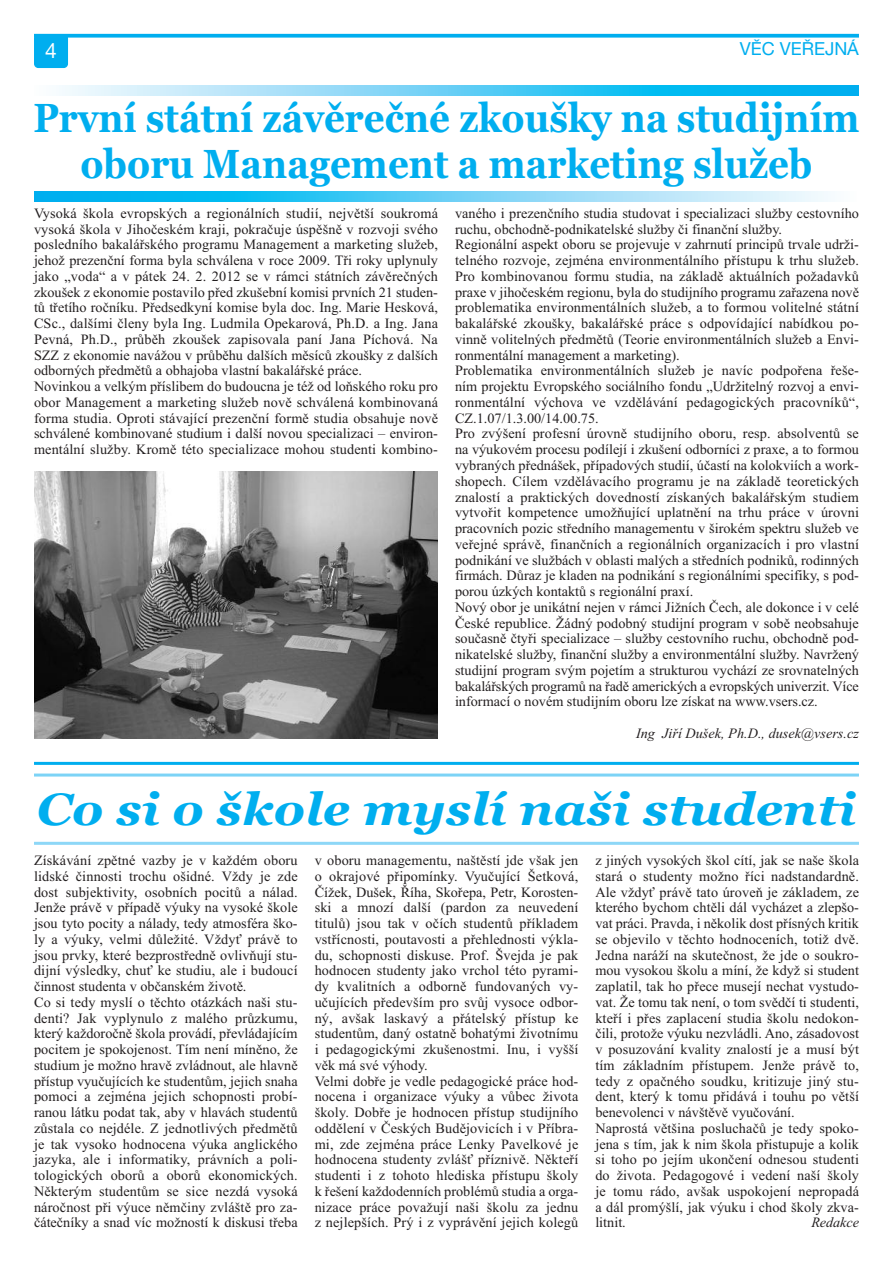
<style>
.page{position:relative;width:893px;height:1263px;background:#fff}
.page>*{position:absolute;margin:0;border:0;box-sizing:border-box;transform-origin:0 0}
.t1{font:italic 700 45px "Georgia";color:#00aeef;scale:1.1 1}
.t2{font:700 40.5px/46.5px "Georgia";color:#00aeef;text-align:center;scale:.9 1}
.t3{font:21px "Helvetica Neue CE";color:#fff}
.t4{font:18px "Helvetica Neue CE";color:#00aeef}
.t5{font:14.25px/15.8px "Times New Roman";letter-spacing:.01em;color:#231f20}
.t6{font:italic 14.25px "Times New Roman";color:#231f20}
</style>
<div class="page">
<svg style="left:34px;top:34px;width:825px;height:4px;background:#19b5f0"></svg>
<div style="left:34px;top:34px;width:34px;height:34px;background:#00aeef;border-radius:4px"></div>
<img style="left:34px;top:472px;width:404px;height:267px">
<hr style="left:34px;top:773px;width:825px;height:3px;background:#7cd3f6">
<hr style="left:34px;top:842px;width:825px;height:3px;background:#8dd7f7">
<hr style="left:34px;top:762px;width:825px;height:3px;background:#00aeef">
<img style="left:59px;top:85px;width:800px;height:11px">
<img style="left:34px;top:191px;width:796px;height:11px">
<h3 class="t3" style="left:45px;top:43px;width:13px">4</h3>
<p class="t4" style="left:740px;top:43px;width:121px">VĚC VEŘEJNÁ</p>
<h2 class="t2" style="left:33px;top:95px;width:919px">První státní závěrečné zkoušky na studijním oboru Management a marketing služeb</h2>
<p class="t5" style="left:34px;top:205px;width:405px">Vysoká škola evropských a regionálních studií, největší soukromá vysoká škola v Jihočeském kraji, pokračuje úspěšně v rozvoji svého posledního bakalářského programu Management a marketing služeb, jehož prezenční forma byla schválena v roce 2009. Tři roky uplynuly jako „voda“ a v pátek 24. 2. 2012 se v rámci státních závěrečných zkoušek z ekonomie postavilo před zkušební komisi prvních 21 studen&shy;tů třetího ročníku. Předsedkyní komise byla doc. Ing. Marie Hesková, CSc., dalšími členy byla Ing. Ludmila Opekarová, Ph.D. a Ing. Jana Pevná, Ph.D., průběh zkoušek zapisovala paní Jana Píchová. Na SZZ z ekonomie navážou v průběhu dalších měsíců zkoušky z dalších odborných předmětů a obhajoba vlastní bakalářské práce.<br>Novinkou a velkým příslibem do budoucna je též od loňského roku pro obor Management a marketing služeb nově schválená kombinovaná forma studia. Oproti stávající prezenční formě studia obsahuje nově schválené kombinované studium i další novou specializaci – environ&shy;mentální služby. Kromě této specializace mohou studenti kombino-</p>
<p class="t5" style="left:455px;top:205px;width:405px">vaného i prezenčního studia studovat i specializaci služby cestovního ruchu, obchodně-podnikatelské služby či finanční služby.<br>Regionální aspekt oboru se projevuje v zahrnutí principů trvale udrži&shy;telného rozvoje, zejména environmentálního přístupu k trhu služeb.<br>Pro kombinovanou formu studia, na základě aktuálních požadavků praxe v jihočeském regionu, byla do studijního programu zařazena nově problematika environmentálních služeb, a to formou volitelné státní bakalářské zkoušky, bakalářské práce s odpovídající nabídkou po&shy;vinně volitelných předmětů (Teorie environmentálních služeb a Envi&shy;ronmentální management a marketing).<br>Problematika environmentálních služeb je navíc podpořena řeše&shy;ním projektu Evropského sociálního fondu „Udržitelný rozvoj a envi&shy;ronmentální výchova ve vzdělávání pedagogických pracovníků“, CZ.1.07/1.3.00/14.00.75.<br>Pro zvýšení profesní úrovně studijního oboru, resp. absolventů se na výukovém procesu podílejí i zkušení odborníci z praxe, a to formou vybraných přednášek, případových studií, účastí na kolokviích a work&shy;shopech. Cílem vzdělávacího programu je na základě teoretických znalostí a praktických dovedností získaných bakalářským studiem vytvořit kompetence umožňující uplatnění na trhu práce v úrovni pracovních pozic středního managementu v širokém spektru služeb ve veřejné správě, finančních a regionálních organizacích i pro vlastní podnikání ve službách v oblasti malých a středních podniků, rodinných firmách. Důraz je kladen na podnikání s regionálními specifiky, s pod&shy;porou úzkých kontaktů s regionální praxí.<br>Nový obor je unikátní nejen v rámci Jižních Čech, ale dokonce i v celé České republice. Žádný podobný studijní program v sobě neobsahuje současně čtyři specializace – služby cestovního ruchu, obchodně pod&shy;nikatelské služby, finanční služby a environmentální služby. Navržený studijní program svým pojetím a strukturou vychází ze srovnatelných bakalářských programů na řadě amerických a evropských univerzit. Více informací o novém studijním oboru lze získat na www.vsers.cz.</p>
<p class="t6" style="left:636px;top:724px;width:224px">Ing Jiří Dušek, Ph.D., dusek@vsers.cz</p>
<h1 class="t1" style="left:37px;top:783px;width:746px">Co si o škole myslí naši studenti</h1>
<p class="t5" style="left:34px;top:852px;width:265px">Získávání zpětné vazby je v každém oboru lidské činnosti trochu ošidné. Vždy je zde dost subjektivity, osobních pocitů a nálad.<br>Jenže právě v případě výuky na vysoké škole jsou tyto pocity a nálady, tedy atmosféra ško&shy;ly a výuky, velmi důležité. Vždyť právě to jsou prvky, které bezprostředně ovlivňují stu&shy;dijní výsledky, chuť ke studiu, ale i budoucí činnost studenta v občanském životě.<br>Co si tedy myslí o těchto otázkách naši stu&shy;denti? Jak vyplynulo z malého průzkumu, který každoročně škola provádí, převládajícím pocitem je spokojenost. Tím není míněno, že studium je možno hravě zvládnout, ale hlavně přístup vyučujících ke studentům, jejich snaha pomoci a zejména jejich schopnosti probí&shy;ranou látku podat tak, aby v hlavách studentů zůstala co nejdéle. Z jednotlivých předmětů je tak vysoko hodnocena výuka anglického jazyka, ale i informatiky, právních a poli&shy;tologických oborů a oborů ekonomických.<br>Některým studentům se sice nezdá vysoká náročnost při výuce němčiny zvláště pro za&shy;čátečníky a snad víc možností k diskusi třeba</p>
<p class="t5" style="left:315px;top:852px;width:265px">v oboru managementu, naštěstí jde však jen o okrajové připomínky. Vyučující Šetková, Čížek, Dušek, Říha, Skořepa, Petr, Korosten&shy;ski a mnozí další (pardon za neuvedení titulů) jsou tak v očích studentů příkladem vstřícnosti, poutavosti a přehlednosti výkla&shy;du, schopnosti diskuse. Prof. Švejda je pak hodnocen studenty jako vrchol této pyrami&shy;dy kvalitních a odborně fundovaných vy&shy;učujících především pro svůj vysoce odbor&shy;ný, avšak laskavý a přátelský přístup ke studentům, daný ostatně bohatými životnímu i pedagogickými zkušenostmi. Inu, i vyšší věk má své výhody.<br>Velmi dobře je vedle pedagogické práce hod&shy;nocena i organizace výuky a vůbec života školy. Dobře je hodnocen přístup studijního oddělení v Českých Budějovicích i v Příbra&shy;mi, zde zejména práce Lenky Pavelkové je hodnocena studenty zvlášť příznivě. Někteří studenti i z tohoto hlediska přístupu školy k řešení každodenních problémů studia a orga&shy;nizace práce považují naši školu za jednu z nejlepších. Prý i z vyprávění jejich kolegů</p>
<p class="t5" style="left:595px;top:852px;width:265px">z jiných vysokých škol cítí, jak se naše škola stará o studenty možno říci nadstandardně.<br>Ale vždyť právě tato úroveň je základem, ze kterého bychom chtěli dál vycházet a zlepšo&shy;vat práci. Pravda, i několik dost přísných kritik se objevilo v těchto hodnoceních, totiž dvě.<br>Jedna naráží na skutečnost, že jde o soukro&shy;mou vysokou školu a míní, že když si student zaplatil, tak ho přece musejí nechat vystudo&shy;vat. Že tomu tak není, o tom svědčí ti studenti, kteří i přes zaplacení studia školu nedokon&shy;čili, protože výuku nezvládli. Ano, zásadovost v posuzování kvality znalostí je a musí být tím základním přístupem. Jenže právě to, tedy z opačného soudku, kritizuje jiný stu&shy;dent, který k tomu přidává i touhu po větší benevolenci v návštěvě vyučování.<br>Naprostá většina posluchačů je tedy spoko&shy;jena s tím, jak k nim škola přistupuje a kolik si toho po jejím ukončení odnesou studenti do života. Pedagogové i vedení naší školy je tomu rádo, avšak uspokojení nepropadá a dál promýšlí, jak výuku i chod školy zkva&shy;litnit.</p>
<p class="t6" style="left:811px;top:1214px;width:49px">Redakce</p>
</div>
